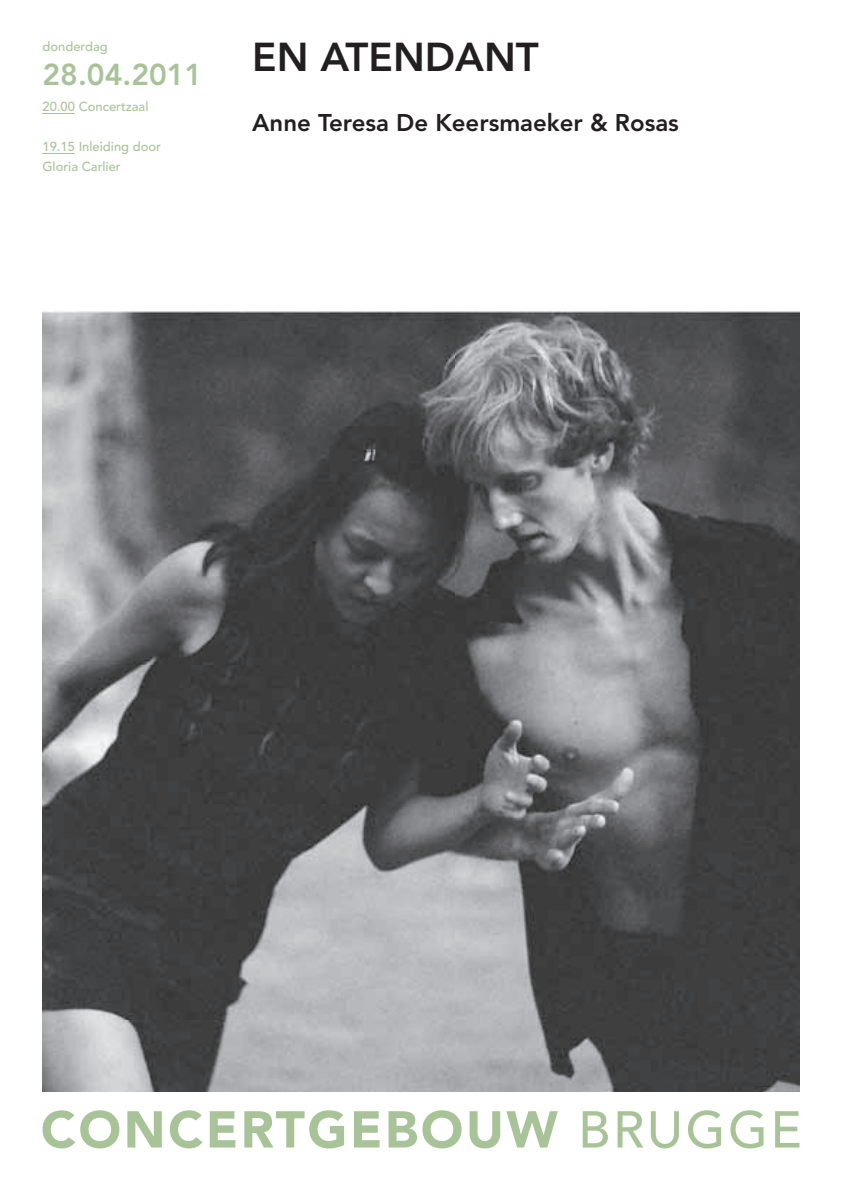
<style>
.page{position:relative;width:842px;height:1191px;background:#fff}
.page>*{position:absolute;margin:0;border:0;box-sizing:border-box;transform-origin:0 0}
.t1{font:800 40px "Avenir LT";color:#231f20}
.t2{font:800 30px "Avenir LT";color:#a9c399}
.t3{font:800 24px "Avenir LT";color:#231f20}
.t4{font:500 13px/20px "Avenir LT";color:#a9c399}
</style>
<div class="page">
<img style="left:43px;top:312px;width:756px;height:779px">
<svg style="left:43px;top:1110px;width:76px;height:38px"></svg>
<svg style="left:127px;top:1111px;width:35px;height:36px"></svg>
<svg style="left:170px;top:1110px;width:33px;height:38px"></svg>
<svg style="left:210px;top:1111px;width:25px;height:36px"></svg>
<svg style="left:244px;top:1110px;width:100px;height:38px"></svg>
<svg style="left:354px;top:1111px;width:26px;height:36px"></svg>
<svg style="left:389px;top:1110px;width:73px;height:38px"></svg>
<svg style="left:470px;top:1111px;width:30px;height:37px"></svg>
<svg style="left:506px;top:1111px;width:52px;height:36px"></svg>
<svg style="left:583px;top:1111px;width:25px;height:36px"></svg>
<svg style="left:618px;top:1111px;width:25px;height:36px"></svg>
<svg style="left:651px;top:1111px;width:28px;height:37px"></svg>
<svg style="left:688px;top:1110px;width:33px;height:38px"></svg>
<svg style="left:730px;top:1110px;width:33px;height:38px"></svg>
<svg style="left:775px;top:1111px;width:24px;height:36px"></svg>
<hr style="left:43px;top:114px;width:32px;height:1px;background:#a9c399">
<hr style="left:43px;top:154px;width:32px;height:1px;background:#a9c399">
<p class="t4" style="left:43px;top:37px;width:67px">donderdag</p>
<h2 class="t2" style="left:43px;top:57px;width:161px">28.04.2011</h2>
<p class="t4" style="left:43px;top:97px;width:107px">20.00 Concertzaal</p>
<p class="t4" style="left:43px;top:137px;width:120px">19.15 Inleiding door<br>Gloria Carlier</p>
<h1 class="t1" style="left:252px;top:33px;width:288px">EN ATENDANT</h1>
<h3 class="t3" style="left:252px;top:109px;width:428px">Anne Teresa De Keersmaeker &amp; Rosas</h3>
</div>
